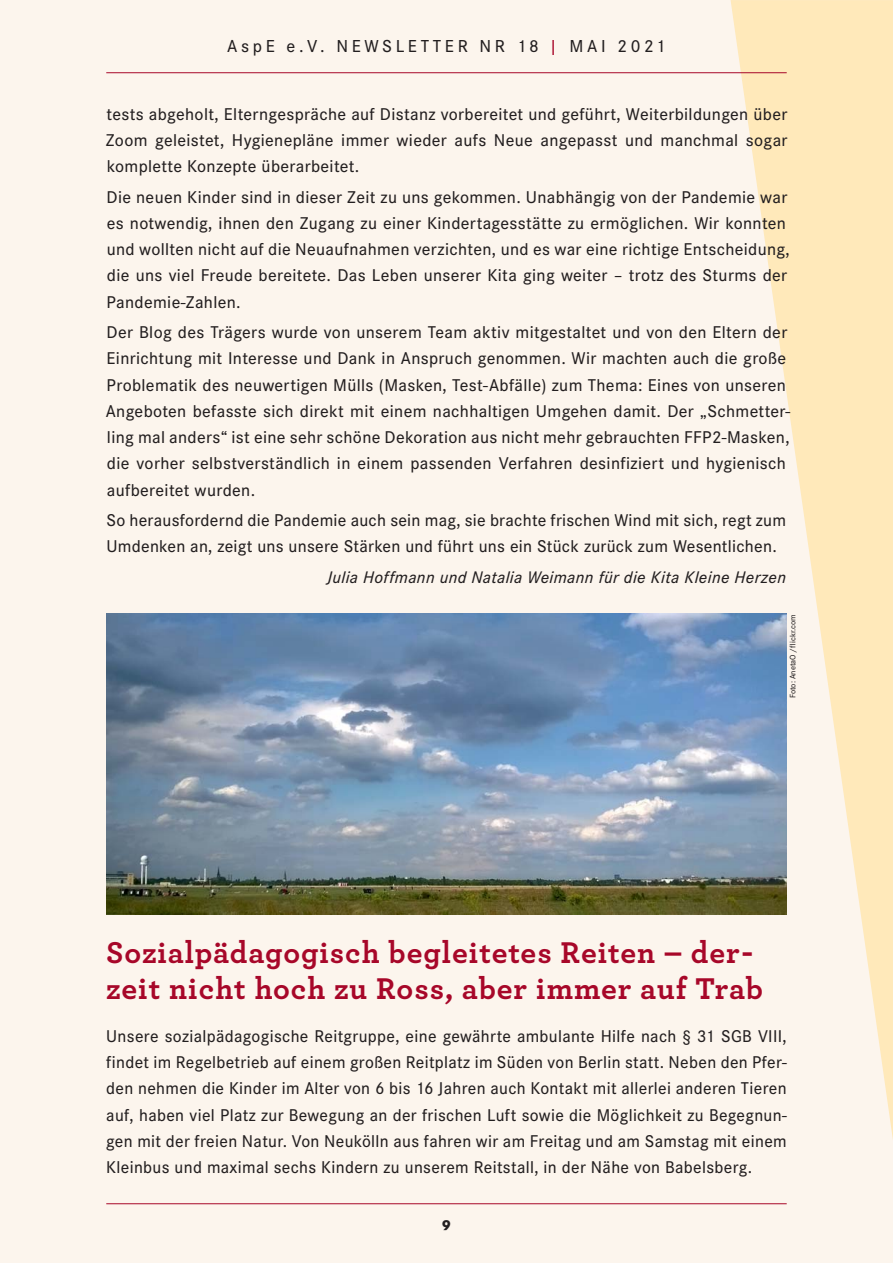
<style>
.page{position:relative;width:893px;height:1263px;background:#fcf5ed}
.page>*{position:absolute;margin:0;border:0;box-sizing:border-box;transform-origin:0 0}
.t1{font:700 31.5px/36px "Archer Pro";letter-spacing:.03em;color:#a70729}
.t2{font:500 18px "Corporate S";letter-spacing:.2em;color:#231f20}
.t3{font:500 17.7px/26.2px "Corporate S";letter-spacing:.02em;color:#231f20}
.t4{font:italic 500 17.4px "Corporate S";letter-spacing:.02em;color:#231f20}
.t5{font:800 15px "Corporate S";color:#231f20}
.t6{font:500 8.25px "Corporate S";color:#231f20}
.s1{color:#a70729}
</style>
<div class="page">
<svg style="left:730px;top:0;width:163px;height:1139px;fill:#ffe9ba"></svg>
<hr style="left:106px;top:72px;width:681px;height:1px;background:#a70729">
<hr style="left:106px;top:1203px;width:681px;height:1px;background:#a70729">
<img style="left:106px;top:614px;width:681px;height:300px">
<p class="t2" style="left:227px;top:39px;width:440px">AspE e.V. NEWSLETTER NR 18 <span class="s1">|</span> MAI 2021</p>
<p class="t3" style="left:106px;top:102px;width:683px;text-align:justify">tests abgeholt, Elterngespräche auf Distanz vorbereitet und geführt, Weiterbildungen über Zoom geleistet, Hygienepläne immer wieder aufs Neue angepasst und manchmal sogar komplette Konzepte überarbeitet.</p>
<p class="t3" style="left:107px;top:185px;width:685px">Die neuen Kinder sind in dieser Zeit zu uns gekommen. Unabhängig von der Pandemie war es notwendig, ihnen den Zugang zu einer Kindertagesstätte zu ermöglichen. Wir konnten und wollten nicht auf die Neuaufnahmen verzichten, und es war eine richtige Entscheidung, die uns viel Freude bereitete. Das Leben unserer Kita ging weiter – trotz des Sturms der Pandemie-Zahlen.</p>
<p class="t3" style="left:106px;top:321px;width:686px">Der Blog des Trägers wurde von unserem Team aktiv mitgestaltet und von den Eltern der Einrichtung mit Interesse und Dank in Anspruch genommen. Wir machten auch die große Problematik des neuwertigen Mülls (Masken, Test-Abfälle) zum Thema: Eines von unseren Angeboten befasste sich direkt mit einem nachhaltigen Umgehen damit. Der „Schmetter&shy;ling mal anders“ ist eine sehr schöne Dekoration aus nicht mehr gebrauchten FFP2-Masken, die vorher selbstverständlich in einem passenden Verfahren desinfiziert und hygienisch aufbereitet wurden.</p>
<p class="t3" style="left:106px;top:509px;width:681px">So herausfordernd die Pandemie auch sein mag, sie brachte frischen Wind mit sich, regt zum<br>Umdenken an, zeigt uns unsere Stärken und führt uns ein Stück zurück zum Wesentlichen.</p>
<p class="t4" style="left:327px;top:570px;width:460px">Julia Hoffmann und Natalia Weimann für die Kita Kleine Herzen</p>
<p class="t6" style="left:789px;top:698px;width:85px;rotate:-90deg">Foto: AnetaO / flickr.com</p>
<h1 class="t1" style="left:106px;top:937px;width:658px">Sozialpädagogisch begleitetes Reiten – der&shy;zeit nicht hoch zu Ross, aber immer auf Trab</h1>
<p class="t3" style="left:106px;top:1024px;width:682px;text-align:justify">Unsere sozialpädagogische Reitgruppe, eine gewährte ambulante Hilfe nach § 31 SGB VIII, findet im Regelbetrieb auf einem großen Reitplatz im Süden von Berlin statt. Neben den Pfer&shy;den nehmen die Kinder im Alter von 6 bis 16 Jahren auch Kontakt mit allerlei anderen Tieren auf, haben viel Platz zur Bewegung an der frischen Luft sowie die Möglichkeit zu Begegnun&shy;gen mit der freien Natur. Von Neukölln aus fahren wir am Freitag und am Samstag mit einem Kleinbus und maximal sechs Kindern zu unserem Reitstall, in der Nähe von Babelsberg.</p>
<p class="t5" style="left:442px;top:1219px;width:11px">9</p>
</div>
